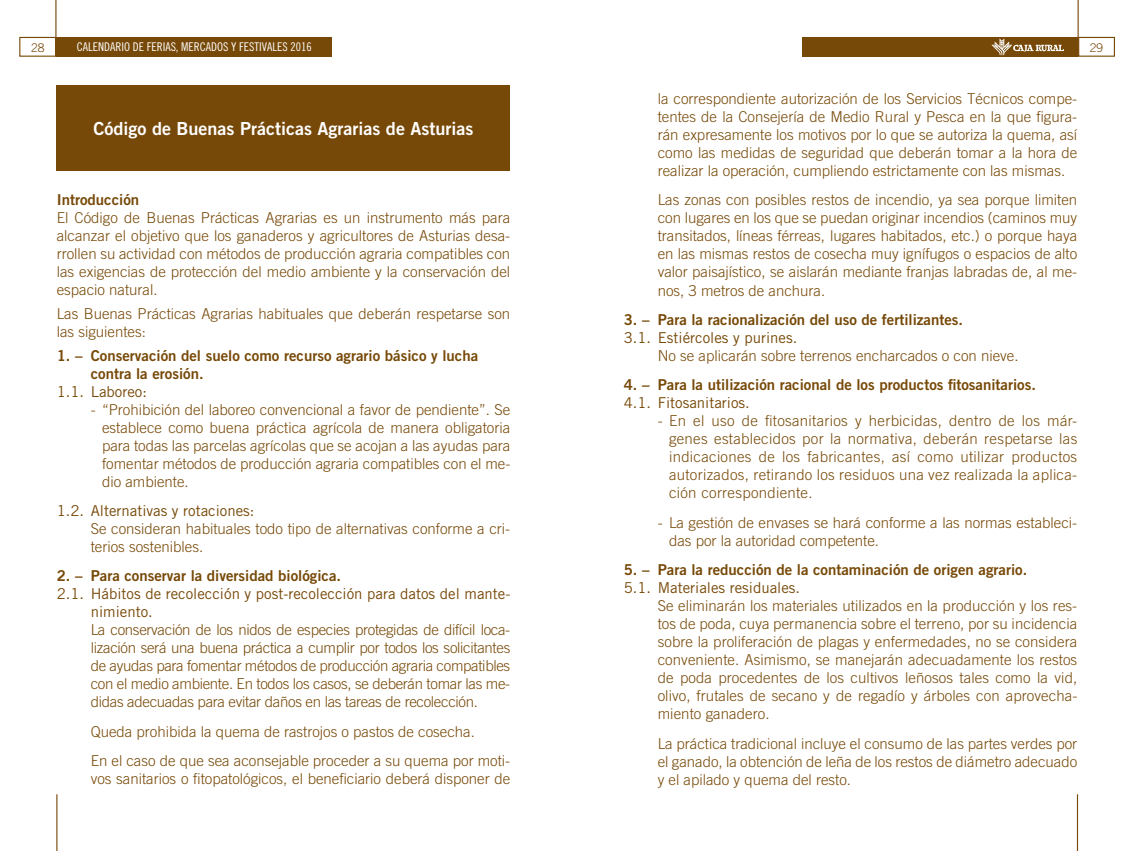
<style>
.page{position:relative;width:1134px;height:851px;background:#fff}
.page>*{position:absolute;margin:0;border:0;box-sizing:border-box;transform-origin:0 0}
.t1{font:18px "Trade Gothic Bold Two";color:#fff}
.t2{font:300 15px/18px "Trade Gothic";color:#774908;text-align:justify}
.t3{font:15px/18px "Trade Gothic Bold Two";color:#774908}
.t4{font:15px/18px "Trade Gothic";color:#774908}
.t5{font:12px "Trade Gothic Cond Eighteen";color:#fff}
.t6{font:300 12px "Trade Gothic";color:#774908}
</style>
<div class="page">
<div style="left:802px;top:37px;width:276px;height:20px;background:#774908"></div>
<div style="left:1078px;top:37px;width:37px;height:20px;border:1px solid #774908"></div>
<hr style="left:1077px;top:0;width:2px;height:57px;background:#774908">
<hr style="left:1077px;top:794px;width:1px;height:56px;background:#774908">
<svg style="left:991px;top:38px;width:73px;height:17px"></svg>
<div style="left:56px;top:37px;width:276px;height:20px;background:#774908"></div>
<hr style="left:56px;top:794px;width:1px;height:56px;background:#774908">
<hr style="left:55px;top:0;width:1px;height:57px;background:#774908">
<div style="left:57px;top:85px;width:453px;height:85px;background:#774908"></div>
<div style="left:19px;top:37px;width:37px;height:20px;border:1px solid #774908"></div>
<p class="t6" style="left:31px;top:40px;width:15px">28</p>
<p class="t5" style="left:77px;top:40px;width:236px">CALENDARIO DE FERIAS, MERCADOS Y FESTIVALES 2016</p>
<p class="t6" style="left:1090px;top:40px;width:15px">29</p>
<p class="t1" style="left:94px;top:117px;width:381px">Código de Buenas Prácticas Agrarias de Asturias</p>
<p class="t3" style="left:57px;top:190px;width:84px">Introducción</p>
<p class="t2" style="left:57px;top:208px;width:455px">El Código de Buenas Prácticas Agrarias es un instrumento más para alcanzar el objetivo que los ganaderos y agricultores de Asturias desa&shy;rrollen su actividad con métodos de producción agraria compatibles con las exigencias de protección del medio ambiente y la conservación del espacio natural.</p>
<p class="t2" style="left:57px;top:304px;width:455px">Las Buenas Prácticas Agrarias habituales que deberán respetarse son las siguientes:</p>
<p class="t3" style="left:91px;top:346px;width:389px;text-indent:-34px">1. – Conservación del suelo como recurso agrario básico y lucha contra la erosión.</p>
<p class="t4" style="left:57px;top:382px;width:92px">1.1. Laboreo:</p>
<p class="t2" style="left:102px;top:400px;width:410px;text-indent:-11px">- “Prohibición del laboreo convencional a favor de pendiente”. Se establece como buena práctica agrícola de manera obligatoria para todas las parcelas agrícolas que se acojan a las ayudas para fomentar métodos de producción agraria compatibles con el me&shy;dio ambiente.</p>
<p class="t4" style="left:57px;top:501px;width:199px">1.2. Alternativas y rotaciones:</p>
<p class="t2" style="left:91px;top:519px;width:421px">Se consideran habituales todo tipo de alternativas conforme a cri&shy;terios sostenibles.</p>
<p class="t3" style="left:57px;top:566px;width:286px">2. – Para conservar la diversidad biológica.</p>
<p class="t4" style="left:91px;top:584px;width:421px;text-indent:-34px">2.1. Hábitos de recolección y post-recolección para datos del mante&shy;nimiento.</p>
<p class="t2" style="left:91px;top:620px;width:421px">La conservación de los nidos de especies protegidas de difícil loca&shy;lización será una buena práctica a cumplir por todos los solicitantes de ayudas para fomentar métodos de producción agraria compatibles con el medio ambiente. En todos los casos, se deberán tomar las me&shy;didas adecuadas para evitar daños en las tareas de recolección.</p>
<p class="t2" style="left:91px;top:716px;width:421px;line-height:29.4px">Queda prohibida la quema de rastrojos o pastos de cosecha.<br>En el caso de que sea aconsejable proceder a su quema por moti-</p>
<p class="t2" style="left:91px;top:769px;width:421px">vos sanitarios o fitopatológicos, el beneficiario deberá disponer de</p>
<p class="t2" style="left:658px;top:89px;width:421px">la correspondiente autorización de los Servicios Técnicos compe&shy;tentes de la Consejería de Medio Rural y Pesca en la que figura&shy;rán expresamente los motivos por lo que se autoriza la quema, así como las medidas de seguridad que deberán tomar a la hora de realizar la operación, cumpliendo estrictamente con las mismas.</p>
<p class="t2" style="left:658px;top:191px;width:421px">Las zonas con posibles restos de incendio, ya sea porque limiten con lugares en los que se puedan originar incendios (caminos muy transitados, líneas férreas, lugares habitados, etc.) o porque haya en las mismas restos de cosecha muy ignífugos o espacios de alto valor paisajístico, se aislarán mediante franjas labradas de, al me&shy;nos, 3 metros de anchura.</p>
<p class="t3" style="left:624px;top:310px;width:341px">3. – Para la racionalización del uso de fertilizantes.</p>
<p class="t4" style="left:624px;top:328px;width:175px">3.1. Estiércoles y purines.</p>
<p class="t2" style="left:658px;top:346px;width:362px">No se aplicarán sobre terrenos encharcados o con nieve.</p>
<p class="t3" style="left:624px;top:375px;width:414px">4. – Para la utilización racional de los productos fitosanitarios.</p>
<p class="t4" style="left:624px;top:393px;width:128px">4.1. Fitosanitarios.</p>
<p class="t2" style="left:669px;top:411px;width:410px;text-indent:-11px">- En el uso de fitosanitarios y herbicidas, dentro de los már&shy;genes establecidos por la normativa, deberán respetarse las indicaciones de los fabricantes, así como utilizar productos autorizados, retirando los residuos una vez realizada la aplica&shy;ción correspondiente.</p>
<p class="t2" style="left:669px;top:513px;width:410px;text-indent:-11px">- La gestión de envases se hará conforme a las normas estableci&shy;das por la autoridad competente.</p>
<p class="t3" style="left:624px;top:560px;width:405px">5. – Para la reducción de la contaminación de origen agrario.</p>
<p class="t4" style="left:624px;top:578px;width:178px">5.1. Materiales residuales.</p>
<p class="t2" style="left:658px;top:596px;width:421px">Se eliminarán los materiales utilizados en la producción y los res&shy;tos de poda, cuya permanencia sobre el terreno, por su incidencia sobre la proliferación de plagas y enfermedades, no se considera conveniente. Asimismo, se manejarán adecuadamente los restos de poda procedentes de los cultivos leñosos tales como la vid, olivo, frutales de secano y de regadío y árboles con aprovecha&shy;miento ganadero.</p>
<p class="t2" style="left:658px;top:733px;width:421px">La práctica tradicional incluye el consumo de las partes verdes por el ganado, la obtención de leña de los restos de diámetro adecuado y el apilado y quema del resto.</p>
</div>
